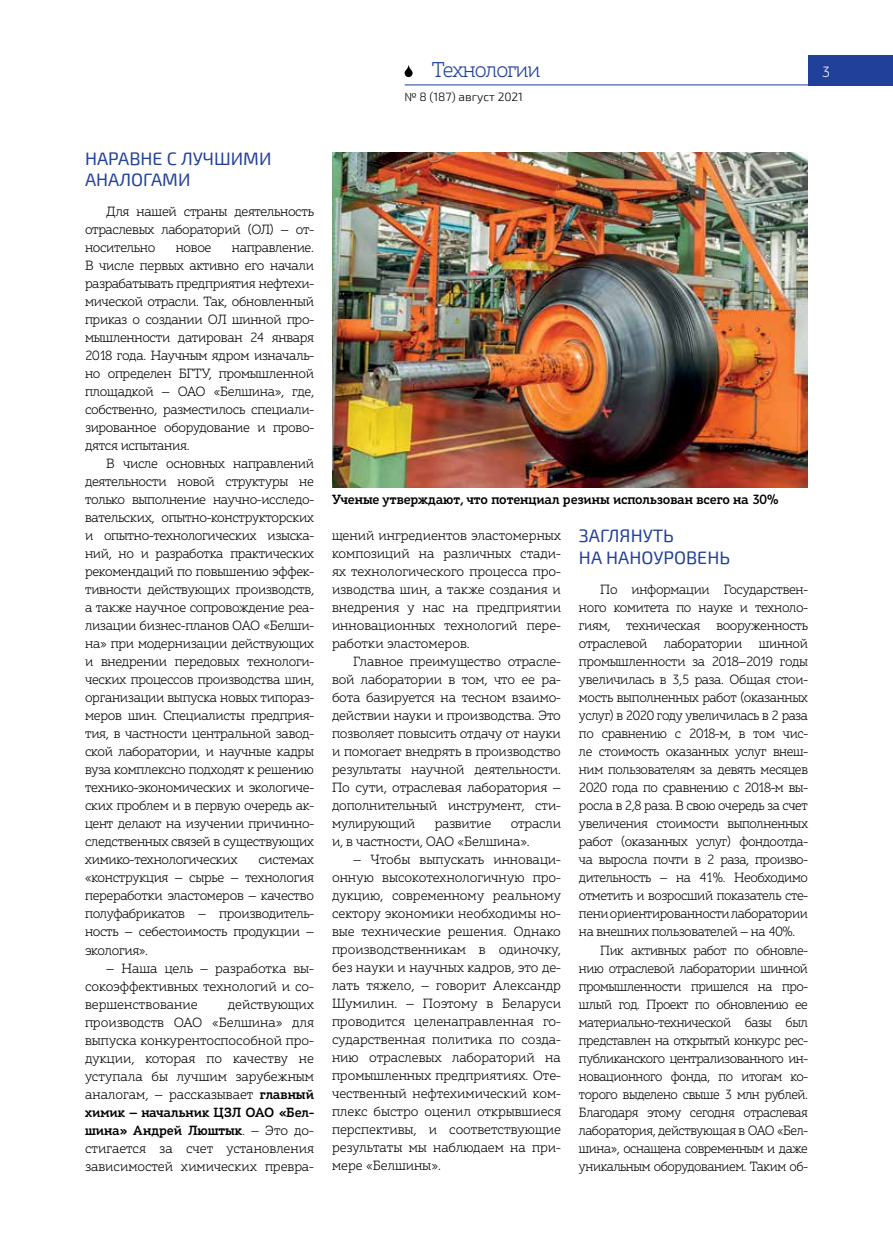
<style>
.page{position:relative;width:893px;height:1255px;background:#fff}
.page>*{position:absolute;margin:0;border:0;box-sizing:border-box;transform-origin:0 0}
.t1{font:21.6px "ALS Schlangeslab";letter-spacing:-.04em;color:#21409a}
.t2{font:18px/21.6px "Exo 2";color:#21409a}
.t3{font:15px "ALS Schlangeslab";color:#fff}
.t4{font:13.5px/18px "ALS Schlangeslab";letter-spacing:-.025em;color:#000;text-align:justify}
.t5{font:13.5px "ALS Schlangeslab";letter-spacing:-.025em;color:#000;scale:.96 1}
.t6{font:700 13.5px "ALS Schlangeslab";color:#000}
.t7{font:300 12px "Exo 2";color:#000}
.s1{font-family:"Myriad Pro";font-stretch:condensed}
.s2{font-weight:700}
</style>
<div class="page">
<svg style="left:405px;top:65px;width:8px;height:12px"></svg>
<hr style="left:405px;top:85px;width:488px;height:1px;background:#21409a">
<div style="left:808px;top:55px;width:85px;height:30px;background:#21409a"></div>
<img style="left:332px;top:152px;width:476px;height:335px">
<h1 class="t1" style="left:432px;top:58px;width:110px">Технологии</h1>
<p class="t3" style="left:822px;top:64px;width:10px">3</p>
<p class="t7" style="left:405px;top:89px;width:120px"><span class="s1">№</span> 8 (187) август 2021</p>
<h2 class="t2" style="left:85px;top:148px;width:188px">НАРАВНЕ С ЛУЧШИМИ<br>АНАЛОГАМИ</h2>
<p class="t4" style="left:85px;top:203px;width:230px;text-indent:21px">Для нашей страны деятельность отраслевых лабораторий (ОЛ) — от&shy;носительно</p>
<p class="t4" style="left:85px;top:239px;width:230px;text-indent:147px">направление.<br>В числе первых активно его начали разрабатывать предприятия нефтехи&shy;мической отрасли. Так, обновленный приказ о создании ОЛ шинной про&shy;мышленности датирован 24 января 2018 года. Научным ядром изначаль&shy;но определен БГТУ, промышленной площадкой — ОАО «Белшина», где, собственно, разместилось специали&shy;зированное оборудование и прово&shy;дятся испытания.</p>
<p class="t4" style="left:85px;top:455px;width:230px;text-indent:21px">В числе основных направлений деятельности новой структуры не только выполнение научно-исследо&shy;вательских, опытно-конструкторских и опытно-технологических изыска&shy;ний, но и разработка практических рекомендаций по повышению эффек&shy;тивности действующих производств, а также научное сопровождение реа&shy;лизации бизнес-планов ОАО «Белши&shy;на» при модернизации действующих и внедрении передовых технологи&shy;ческих процессов производства шин, организации выпуска новых типораз&shy;меров шин. Специалисты предприя&shy;тия, в частности центральной завод&shy;ской лаборатории, и научные кадры вуза комплексно подходят к решению технико-экономических и экологиче&shy;ских проблем и в первую очередь ак&shy;цент делают на изучении причинно&shy;следственных связей в существующих химико-технологических</p>
<p class="t4" style="left:176px;top:239px;width:37px">новое</p>
<p class="t4" style="left:85px;top:851px;width:230px;text-indent:173px">системах «конструкция — сырье — технология переработки эластомеров — качество полуфабрикатов — производитель&shy;ность — себестоимость продукции — экология».</p>
<p class="t4" style="left:85px;top:959px;width:230px;text-indent:21px">— Наша цель — разработка вы&shy;сокоэффективных технологий и со&shy;вершенствование</p>
<p class="t4" style="left:85px;top:995px;width:230px;text-indent:143px">действующих производств ОАО «Белшина» для выпуска конкурентоспособной про&shy;дукции, которая по качеству не уступала бы лучшим зарубежным аналогам, — рассказывает <span class="s2">главный химик — начальник ЦЗЛ ОАО «Бел&shy;шина» Андрей Люштык</span>. — Это до&shy;стигается за счет установления зависимостей химических превра-</p>
<p class="t6" style="left:332px;top:492px;width:448px">Ученые утверждают, что потенциал резины использован всего на 30%</p>
<p class="t4" style="left:332px;top:527px;width:230px">щений ингредиентов эластомерных композиций на различных стади&shy;ях технологического процесса про&shy;изводства шин, а также создания и внедрения у нас на предприятии инновационных технологий пере&shy;работки эластомеров.</p>
<p class="t4" style="left:332px;top:653px;width:230px;text-indent:21px">Главное преимущество отрасле&shy;вой лаборатории в том, что ее ра&shy;бота базируется на тесном взаимо&shy;действии науки и производства. Это позволяет повысить отдачу от науки и помогает внедрять в производство результаты научной деятельности.<br>По сути, отраслевая лаборатория — дополнительный инструмент, сти&shy;мулирующий</p>
<p class="t4" style="left:332px;top:815px;width:230px;text-indent:179px">отрасли и, в частности, ОАО «Белшина».</p>
<p class="t4" style="left:332px;top:851px;width:230px;text-indent:21px">— Чтобы выпускать инноваци&shy;онную высокотехнологичную про&shy;дукцию, современному реальному сектору экономики необходимы но&shy;вые технические решения. Однако производственникам в одиночку, без науки и научных кадров, это де&shy;лать тяжело, — говорит Александр Шумилин. — Поэтому в Беларуси проводится целенаправленная го&shy;сударственная политика по созда&shy;нию отраслевых лабораторий на промышленных предприятиях. Оте&shy;чественный нефтехимический ком&shy;плекс быстро оценил открывшиеся перспективы, и соответствующие результаты мы наблюдаем на при&shy;мере «Белшины».</p>
<p class="t4" style="left:435px;top:815px;width:58px">развитие</p>
<h2 class="t2" style="left:579px;top:525px;width:153px">ЗАГЛЯНУТЬ<br>НА НАНОУРОВЕНЬ</h2>
<p class="t4" style="left:600px;top:581px;width:209px">По информации Государствен-</p>
<p class="t4" style="left:579px;top:599px;width:230px">ного комитета по науке и техноло-</p>
<p class="t4" style="left:579px;top:617px;width:230px">гиям, техническая вооруженность</p>
<p class="t4" style="left:579px;top:635px;width:230px">отраслевой лаборатории шинной</p>
<p class="t4" style="left:579px;top:653px;width:230px">промышленности за 2018—2019 годы</p>
<p class="t4" style="left:579px;top:671px;width:230px">увеличилась в 3,5 раза. Общая стои-</p>
<p class="t4" style="left:579px;top:689px;width:230px">мость выполненных работ (оказанных</p>
<p class="t4" style="left:579px;top:707px;width:230px">услуг) в 2020 году увеличилась в 2 раза</p>
<p class="t4" style="left:579px;top:725px;width:230px">по сравнению с 2018-м, в том чис-</p>
<p class="t4" style="left:579px;top:743px;width:230px">ле стоимость оказанных услуг внеш-</p>
<p class="t4" style="left:579px;top:761px;width:230px">ним пользователям за девять месяцев</p>
<p class="t4" style="left:579px;top:779px;width:230px">2020 года по сравнению с 2018-м вы-</p>
<p class="t4" style="left:579px;top:797px;width:230px">росла в 2,8 раза. В свою очередь за счет</p>
<p class="t4" style="left:579px;top:815px;width:230px">увеличения стоимости выполненных</p>
<p class="t4" style="left:579px;top:833px;width:230px">работ (оказанных услуг) фондоотда-</p>
<p class="t4" style="left:579px;top:851px;width:230px">ча выросла почти в 2 раза, произво-</p>
<p class="t4" style="left:579px;top:869px;width:230px">дительность — на 41%. Необходимо</p>
<p class="t4" style="left:579px;top:887px;width:230px">отметить и возросший показатель сте-</p>
<p class="t4" style="left:579px;top:905px;width:230px">пени ориентированности лаборатории</p>
<p class="t4" style="left:579px;top:923px;width:218px">на внешних пользователей — на 40%.</p>
<p class="t5" style="left:600px;top:942px;width:218px">Пик активных работ по обновле-</p>
<p class="t5" style="left:579px;top:960px;width:240px">нию отраслевой лаборатории шинной</p>
<p class="t5" style="left:579px;top:978px;width:240px">промышленности пришелся на про-</p>
<p class="t5" style="left:579px;top:996px;width:240px">шлый год. Проект по обновлению ее</p>
<p class="t5" style="left:579px;top:1014px;width:240px">материально-технической базы был</p>
<p class="t5" style="left:579px;top:1032px;width:240px">представлен на открытый конкурс рес-</p>
<p class="t5" style="left:579px;top:1050px;width:240px">публиканского централизованного ин-</p>
<p class="t5" style="left:579px;top:1068px;width:240px">новационного фонда, по итогам ко-</p>
<p class="t5" style="left:579px;top:1086px;width:240px">торого выделено свыше 3 млн рублей.</p>
<p class="t5" style="left:579px;top:1104px;width:240px">Благодаря этому сегодня отраслевая</p>
<p class="t5" style="left:579px;top:1122px;width:240px">лаборатория, действующая в ОАО «Бел-</p>
<p class="t5" style="left:579px;top:1140px;width:240px">шина», оснащена современным и даже</p>
<p class="t5" style="left:579px;top:1158px;width:240px">уникальным оборудованием. Таким об-</p>
</div>
